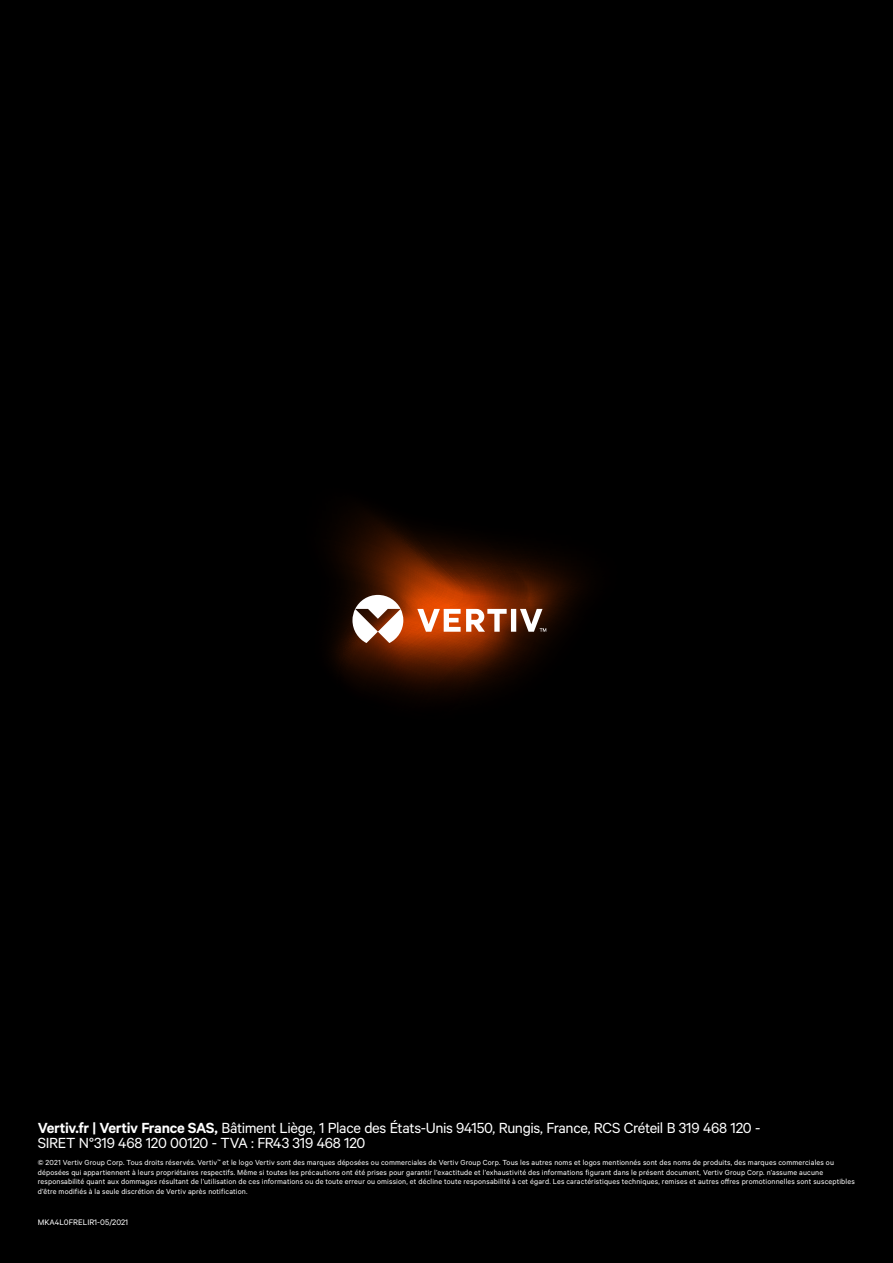
<style>
.page{position:relative;width:893px;height:1263px;background:#000}
.page>*{position:absolute;margin:0;border:0;box-sizing:border-box;transform-origin:0 0}
.Footer_Address{font:16.5px/15.6px "Calibre";letter-spacing:-.02em;color:#fff}
.Document_ID{font:9px "Calibre";color:#fff}
.Footer_Disclaimer{font:8.25px/9.8px "Calibre";letter-spacing:.02em;color:#fff}
.s1{font-weight:600}
</style>
<div class="page">
<svg style="left:330px;top:509px;width:256px;height:159px"></svg>
<svg style="left:337px;top:554px;width:209px;height:146px"></svg>
<p class="Footer_Address" style="left:38px;top:1119px;width:724px"><span class="s1">Vertiv.fr | Vertiv France SAS,</span> Bâtiment Liège, 1 Place des États-Unis 94150, Rungis, France, RCS Créteil B 319 468 120 -<br>SIRET N°319 468 120 00120 - TVA : FR43 319 468 120</p>
<p class="Footer_Disclaimer" style="left:38px;top:1157px;width:818px">© 2021 Vertiv Group Corp. Tous droits réservés. Vertiv<sup>™</sup> et le logo Vertiv sont des marques déposées ou commerciales de Vertiv Group Corp. Tous les autres noms et logos mentionnés sont des noms de produits, des marques commerciales ou déposées qui appartiennent à leurs propriétaires respectifs. Même si toutes les précautions ont été prises pour garantir l’exactitude et l’exhaustivité des informations figurant dans le présent document, Vertiv Group Corp. n’assume aucune responsabilité quant aux dommages résultant de l’utilisation de ces informations ou de toute erreur ou omission, et décline toute responsabilité à cet égard. Les caractéristiques techniques, remises et autres offres promotionnelles sont susceptibles d’être modifiés à la seule discrétion de Vertiv après notification.</p>
<p class="Document_ID" style="left:38px;top:1217px;width:92px">MKA4L0FRELIR1-05/2021</p>
</div>
